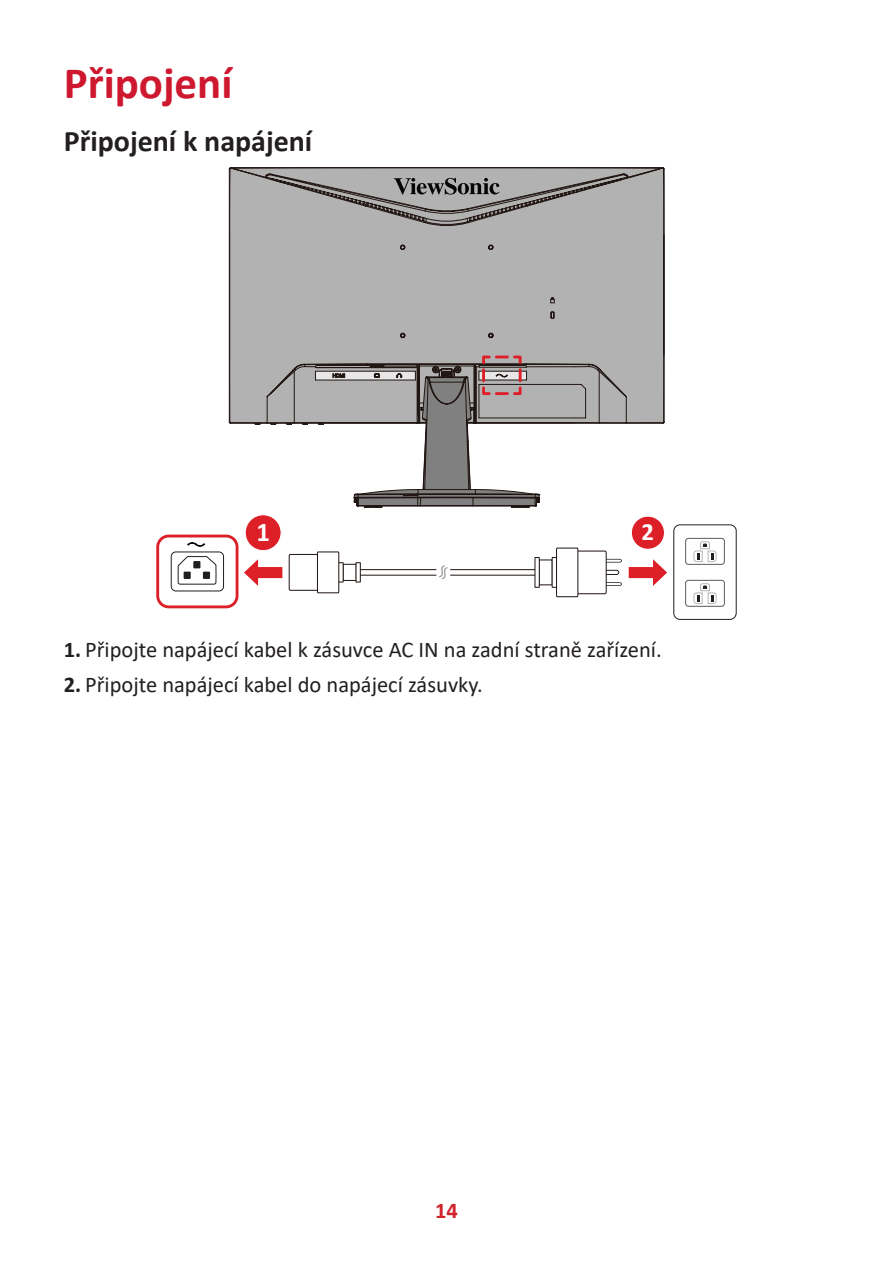
<style>
.page{position:relative;width:893px;height:1263px;background:#fff}
.page>*{position:absolute;margin:0;border:0;box-sizing:border-box;transform-origin:0 0}
.t1{font:700 45px "Calibri";color:#ce182f}
.t2{font:700 30px "Calibri";color:#231f20}
.t3{font:700 26.7px "Calibri";color:#fff}
.t4{font:700 24.75px "Calibri";color:#fff}
.t5{font:22.5px "Calibri";color:#231f20}
.t6{font:700 22.5px "Calibri";color:#d1232a}
.s1{font-weight:700}
</style>
<div class="page">
<svg style="left:628px;top:559px;width:39px;height:27px"></svg>
<div style="left:631px;top:516px;width:33px;height:33px;background:#dd1f28;border-radius:50%"></div>
<div style="left:631px;top:516px;width:34px;height:34px;border:1px solid #fff;border-radius:50%"></div>
<div style="left:673px;top:524px;width:64px;height:96px;border:1px solid #231f20;border-radius:6px"></div>
<div style="left:685px;top:538px;width:40px;height:27px;border:1px solid #5c5c5f;border-radius:3px"></div>
<svg style="left:693px;top:541px;width:24px;height:21px"></svg>
<div style="left:685px;top:580px;width:40px;height:27px;border:1px solid #5c5c5f;border-radius:3px"></div>
<svg style="left:693px;top:583px;width:24px;height:21px"></svg>
<div style="left:156px;top:535px;width:82px;height:73px;border:3px solid #dd1f28;border-radius:11px"></div>
<svg style="left:244px;top:559px;width:39px;height:27px"></svg>
<div style="left:245px;top:515px;width:36px;height:36px;background:#dd1f28;border-radius:50%"></div>
<div style="left:245px;top:514px;width:37px;height:37px;border:1px solid #fff;border-radius:50%"></div>
<svg style="left:551px;top:547px;width:71px;height:51px"></svg>
<div style="left:343px;top:564px;width:14px;height:17px;background:#fff;border:1px solid #211613"></div>
<div style="left:289px;top:554px;width:46px;height:37px;border:1px solid #211613"></div>
<svg style="left:316px;top:551px;width:28px;height:43px"></svg>
<svg style="left:355px;top:557px;width:185px;height:31px"></svg>
<svg style="left:177px;top:556px;width:40px;height:29px"></svg>
<div style="left:184px;top:572px;width:7px;height:7px;background:#211e1e"></div>
<div style="left:203px;top:572px;width:7px;height:7px;background:#211e1e"></div>
<div style="left:193px;top:561px;width:7px;height:7px;background:#211e1e"></div>
<svg style="left:187px;top:542px;width:18px;height:5px"></svg>
<div style="left:171px;top:552px;width:53px;height:39px;border:1px solid #211e1e;border-radius:5px"></div>
<svg style="left:231px;top:168px;width:431px;height:7px"></svg>
<svg style="left:229px;top:175px;width:435px;height:328px"></svg>
<svg style="left:394px;top:178px;width:106px;height:17px"></svg>
<svg style="left:354px;top:354px;width:185px;height:153px"></svg>
<h1 class="t1" style="left:64px;top:51px;width:170px">Připojení</h1>
<h2 class="t2" style="left:64px;top:120px;width:250px">Připojení k napájení</h2>
<p class="t3" style="left:256px;top:513px;width:15px">1</p>
<p class="t4" style="left:642px;top:514px;width:14px">2</p>
<p class="t5" style="left:64px;top:633px;width:599px"><span class="s1">1.</span> Připojte napájecí kabel k zásuvce AC IN na zadní straně zařízení.</p>
<p class="t5" style="left:64px;top:669px;width:420px"><span class="s1">2.</span> Připojte napájecí kabel do napájecí zásuvky.</p>
<p class="t6" style="left:435px;top:1194px;width:24px">14</p>
</div>
